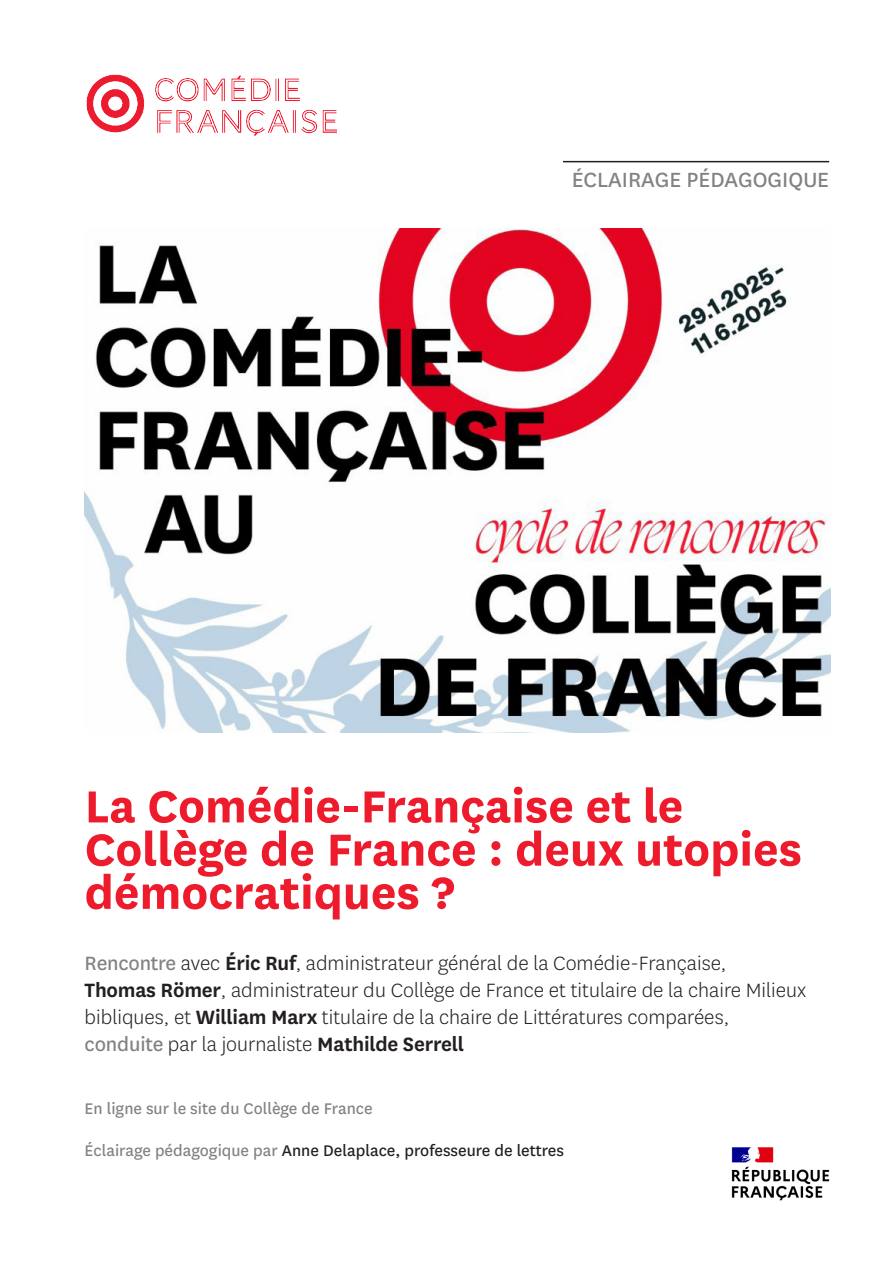
<style>
.page{position:relative;width:893px;height:1263px;background:#fff}
.page>*{position:absolute;margin:0;border:0;box-sizing:border-box;transform-origin:0 0}
.t1{font:700 52.5px/43.2px "National";color:#ee1b2d}
._1-Troupe{font:24px "National";color:#808285}
._1-Troupe-2{font:300 22.5px/27px "National";color:#231f20}
._1-Troupe-3{font:18px "National";color:#231f20}
._1-Troupe-4{font:18px "National";color:#808285}
.s1{font-weight:400;color:#808285}
.s2{font-weight:600}
.s3{color:#808285}
</style>
<div class="page">
<img style="left:85px;top:228px;width:746px;height:504px">
<hr style="left:563px;top:161px;width:266px;height:1px;background:#231f20">
<img style="left:86px;top:74px;width:251px;height:62px">
<img style="left:731px;top:1147px;width:99px;height:54px">
<p class="_1-Troupe" style="left:572px;top:164px;width:259px">ÉCLAIRAGE PÉDAGOGIQUE</p>
<p class="t1" style="left:85px;top:781px;width:719px">La Comédie-Française et le<br>Collège de France : deux utopies démocratiques ?</p>
<p class="_1-Troupe-2" style="left:85px;top:948px;width:723px"><span class="s1">Rencontre</span> avec <span class="s2">Éric Ruf</span>, administrateur général de la Comédie-Française,<br><span class="s2">Thomas Römer</span>, administrateur du Collège de France et titulaire de la chaire Milieux bibliques, et <span class="s2">William Marx</span> titulaire de la chaire de Littératures comparées,</p>
<p class="_1-Troupe-2" style="left:85px;top:1029px;width:381px"><span class="s1">conduite</span> par la journaliste <span class="s2">Mathilde Serrell</span></p>
<p class="_1-Troupe-4" style="left:85px;top:1096px;width:290px">En ligne sur le site du Collège de France</p>
<p class="_1-Troupe-3" style="left:85px;top:1138px;width:481px"><span class="s3">Éclairage pédagogique par</span> Anne Delaplace, professeure de lettres</p>
</div>
